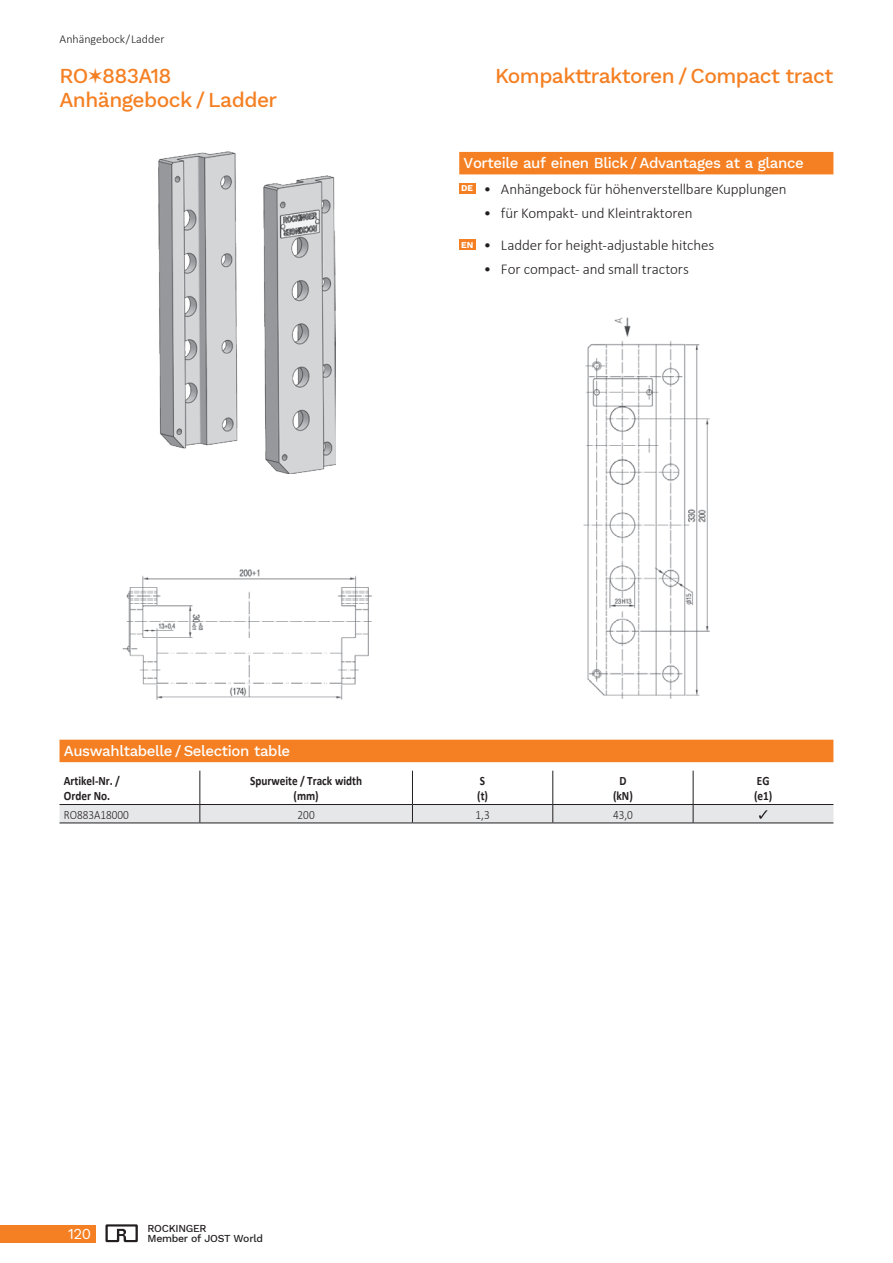
<style>
.page{position:relative;width:893px;height:1263px;background:#fff}
.page>*{position:absolute;margin:0;border:0;box-sizing:border-box;transform-origin:0 0}
.t1{font:500 21px/24px "Work Sans";letter-spacing:-.025em;color:#f58023}
.t2{font:300 15px "Calibri";letter-spacing:-.01em;color:#231f20}
.t3{font:500 15px "Work Sans";letter-spacing:-.025em;color:#fff}
.t4{font:15px "Work Sans";color:#fff}
.t5{font:700 12.75px/15.8px "Calibri";color:#231f20;scale:.88 1}
.t6{font:300 12.75px "Calibri";color:#231f20;scale:.88 1}
.t7{font:300 12px "Calibri";color:#231f20}
.t8{font:500 10.5px/10.5px "Work Sans";letter-spacing:-.025em;color:#231f20}
.t9{font:700 8.85px "Work Sans";color:#fff}
</style>
<div class="page">
<div style="left:0;top:1225px;width:95px;height:17px;background:#f58023"></div>
<svg style="left:105px;top:1225px;width:33px;height:17px"></svg>
<div style="left:459px;top:152px;width:374px;height:22px;background:#f58023"></div>
<div style="left:459px;top:183px;width:16px;height:11px;background:#f58023"></div>
<div style="left:459px;top:239px;width:16px;height:11px;background:#f58023"></div>
<img style="left:158px;top:152px;width:177px;height:321px">
<img style="left:583px;top:317px;width:126px;height:382px">
<img style="left:122px;top:569px;width:249px;height:130px">
<hr style="left:199px;top:771px;width:1px;height:33px;background:#231f20">
<hr style="left:412px;top:771px;width:1px;height:33px;background:#231f20">
<hr style="left:552px;top:771px;width:1px;height:33px;background:#231f20">
<hr style="left:693px;top:771px;width:1px;height:33px;background:#231f20">
<svg style="left:60px;top:804px;width:773px;height:19px;background:#d4d5d7"></svg>
<div style="left:60px;top:740px;width:773px;height:22px;background:#f58023"></div>
<p class="t7" style="left:60px;top:32px;width:107px">Anhängebock / Ladder</p>
<h1 class="t1" style="left:60px;top:63px;width:219px">RO 883A18<br>Anhängebock / Ladder</h1>
<h1 class="t1" style="left:495px;top:63px;width:340px">Kompakttraktoren / Compact tract</h1>
<p class="t3" style="left:463px;top:152px;width:342px">Vorteile auf einen Blick / Advantages at a glance</p>
<p class="t2" style="left:484px;top:180px;width:304px">• Anhängebock für höhenverstellbare Kupplungen</p>
<p class="t2" style="left:484px;top:204px;width:210px">• für Kompakt- und Kleintraktoren</p>
<p class="t9" style="left:461px;top:182px;width:14px">DE</p>
<p class="t2" style="left:461px;top:236px;width:254px"><sup>EN</sup> • Ladder for height-adjustable hitches</p>
<p class="t2" style="left:484px;top:260px;width:207px">• For compact- and small tractors</p>
<p class="t3" style="left:64px;top:739px;width:228px">Auswahltabelle / Selection table</p>
<p class="t5" style="left:64px;top:772px;width:65px">Artikel-Nr. /<br>Order No.</p>
<p class="t5" style="left:250px;top:772px;width:129px;text-align:center">Spurweite / Track width (mm)</p>
<p class="t5" style="left:477px;top:772px;width:14px">S (t)</p>
<p class="t5" style="left:613px;top:772px;width:24px;text-align:center">D (kN)</p>
<p class="t5" style="left:754px;top:772px;width:22px">EG (e1)</p>
<p class="t6" style="left:64px;top:806px;width:76px">RO883A18000</p>
<p class="t6" style="left:298px;top:806px;width:21px">200</p>
<p class="t6" style="left:476px;top:806px;width:18px">1,3</p>
<p class="t6" style="left:613px;top:806px;width:24px">43,0</p>
<p class="t4" style="left:68px;top:1222px;width:25px">120</p>
<p class="t8" style="left:147px;top:1222px;width:117px">ROCKINGER<br>Member of JOST World</p>
</div>
